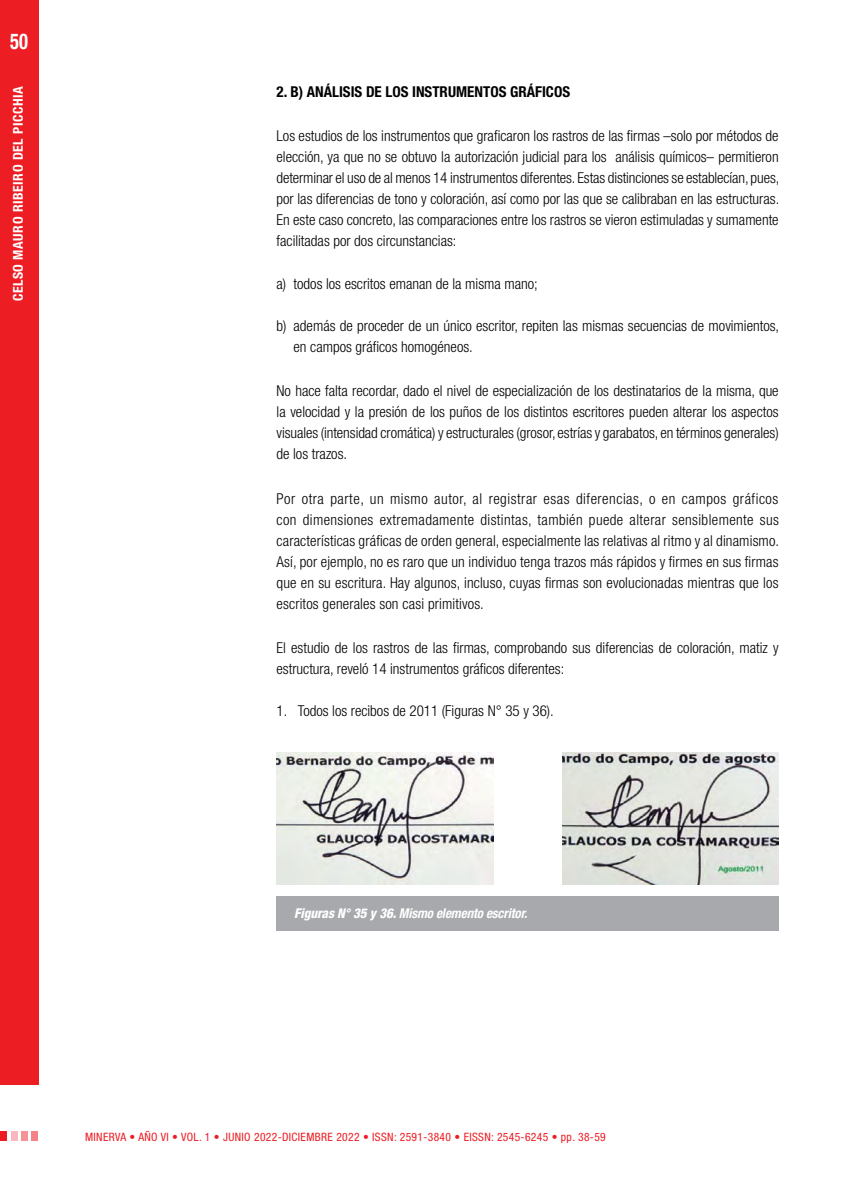
<style>
.page{position:relative;width:851px;height:1191px;background:#fff}
.page>*{position:absolute;margin:0;border:0;box-sizing:border-box;transform-origin:0 0}
.t1{font:700 condensed 21.75px "Helvetica Neue LT Std";color:#fff;scale:.85 1}
._00-TEXTO_GENERAL{font:300 condensed 15px/21px "Helvetica Neue LT Std";color:#000;text-align:justify}
.BULLET_TEXTO{font:300 condensed 15px/21px "Helvetica Neue LT Std";color:#000}
._000-subtitulo_2_ok{font:700 condensed 15px "Helvetica Neue LT Std";color:#000}
._00-EPIGRAFE{font:italic 700 condensed 13.5px "Helvetica Neue LT Std";letter-spacing:-.01em;color:#fff}
.t2{font:700 condensed 13.5px "Helvetica Neue LT Std";letter-spacing:.04em;color:#fff}
.t3{font:condensed 11.55px "Helvetica Neue LT Std";letter-spacing:.03em;color:#ed1d24}
.s1{font-weight:800}
</style>
<div class="page">
<div style="left:0;top:0;width:38px;height:1084px;background:#ed1d24"></div>
<div style="left:21px;top:1131px;width:7px;height:10px;background:#f69296"></div>
<div style="left:11px;top:1131px;width:7px;height:10px;background:#f9b8bb"></div>
<div style="left:0;top:1131px;width:7px;height:10px;background:#ed1d24"></div>
<div style="left:32px;top:1131px;width:6px;height:10px;background:#f58286"></div>
<img style="left:276px;top:752px;width:217px;height:132px">
<div style="left:276px;top:895px;width:502px;height:35px;background:#a7a9ac"></div>
<img style="left:562px;top:752px;width:216px;height:132px">
<h1 class="t1" style="left:10px;top:28px;width:23px">50</h1>
<p class="t2" style="left:10px;top:301px;width:217px;rotate:-90deg">CELSO MAURO RIBEIRO DEL PICCHIA</p>
<p class="_000-subtitulo_2_ok" style="left:276px;top:82px;width:295px">2. B) ANÁLISIS DE LOS INSTRUMENTOS GRÁFICOS</p>
<p class="_00-TEXTO_GENERAL" style="left:276px;top:125px;width:504px">Los estudios de los instrumentos que graficaron los rastros de las firmas –solo por métodos de elección, ya que no se obtuvo la autorización judicial para los análisis químicos– permitieron determinar el uso de al menos 14 instrumentos diferentes. Estas distinciones se establecían, pues, por las diferencias de tono y coloración, así como por las que se calibraban en las estructuras.<br>En este caso concreto, las comparaciones entre los rastros se vieron estimuladas y sumamente facilitadas por dos circunstancias:</p>
<p class="BULLET_TEXTO" style="left:276px;top:273px;width:263px">a) todos los escritos emanan de la misma mano;</p>
<p class="BULLET_TEXTO" style="left:293px;top:315px;width:487px;text-indent:-17px">b) además de proceder de un único escritor, repiten las mismas secuencias de movimientos, en campos gráficos homogéneos.</p>
<p class="_00-TEXTO_GENERAL" style="left:276px;top:380px;width:503px">No hace falta recordar, dado el nivel de especialización de los destinatarios de la misma, que la velocidad y la presión de los puños de los distintos escritores pueden alterar los aspectos visuales (intensidad cromática) y estructurales (grosor, estrías y garabatos, en términos generales) de los trazos.</p>
<p class="_00-TEXTO_GENERAL" style="left:276px;top:488px;width:504px">Por otra parte, un mismo autor, al registrar esas diferencias, o en campos gráficos con dimensiones extremadamente distintas, también puede alterar sensiblemente sus características gráficas de orden general, especialmente las relativas al ritmo y al dinamismo.<br>Así, por ejemplo, no es raro que un individuo tenga trazos más rápidos y firmes en sus firmas que en su escritura. Hay algunos, incluso, cuyas firmas son evolucionadas mientras que los escritos generales son casi primitivos.</p>
<p class="_00-TEXTO_GENERAL" style="left:276px;top:637px;width:503px">El estudio de los rastros de las firmas, comprobando sus diferencias de coloración, matiz y estructura, reveló 14 instrumentos gráficos diferentes:</p>
<p class="BULLET_TEXTO" style="left:276px;top:700px;width:279px">1. Todos los recibos de 2011 (Figuras N° 35 y 36).</p>
<p class="_00-EPIGRAFE" style="left:294px;top:905px;width:234px"><span class="s1">Figuras N° 35 y 36.</span> Mismo elemento escritor.</p>
<p class="t3" style="left:85px;top:1130px;width:522px">MINERVA • AÑO VI • VOL. 1 • JUNIO 2022-DICIEMBRE 2022 • ISSN: 2591-3840 • EISSN: 2545-6245 • pp. 38-59</p>
</div>
